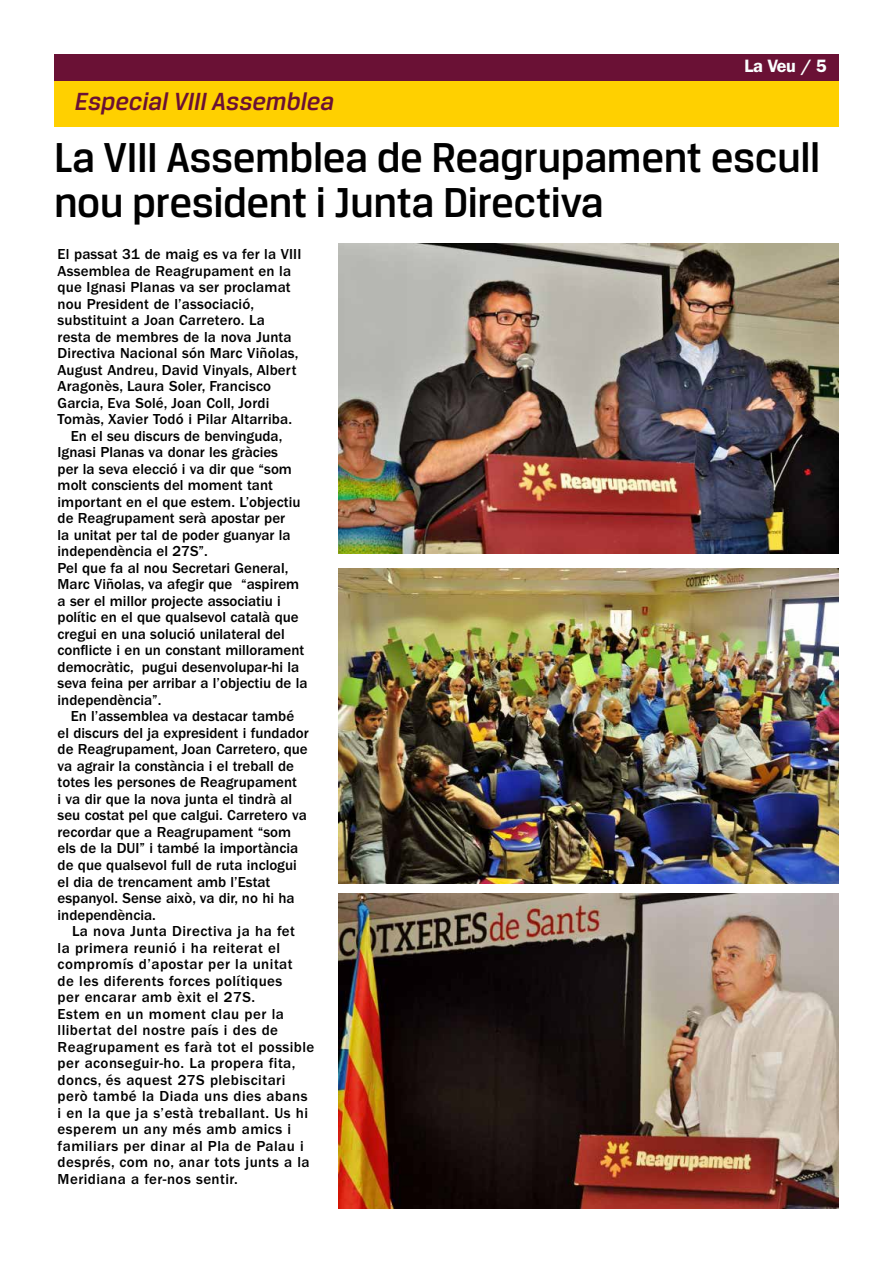
<style>
.page{position:relative;width:893px;height:1263px;background:#fff}
.page>*{position:absolute;margin:0;border:0;box-sizing:border-box;transform-origin:0 0}
.t1{font:500 44.55px/45px "Breuer Text";letter-spacing:-.01em;color:#000}
.t2{font:italic 500 26.4px "Breuer Text";color:#6a1135}
.t3{font:600 18px "ITC Franklin Gothic Std";color:#fbffff}
.t4{font:500 15px "ITC Franklin Gothic Std";color:#000}
.t5{font:500 15px "ITC Franklin Gothic Std";letter-spacing:.03em;color:#000}
</style>
<div class="page">
<div style="left:54px;top:54px;width:785px;height:29px;background:#6a1135"></div>
<img style="left:339px;top:243px;width:500px;height:311px">
<div style="left:54px;top:81px;width:785px;height:45px;background:#ffd000"></div>
<img style="left:339px;top:568px;width:500px;height:316px">
<img style="left:339px;top:893px;width:500px;height:316px">
<h2 class="t2" style="left:75px;top:88px;width:260px">Especial VIII Assemblea</h2>
<p class="t3" style="left:744px;top:56px;width:84px">La Veu / 5</p>
<h1 class="t1" style="left:54px;top:135px;width:768px">La VIII Assemblea de Reagrupament escull nou president i Junta Directiva</h1>
<p class="t4" style="left:58px;top:246px;width:245px">El passat 31 de maig es va fer la VIII</p>
<p class="t4" style="left:58px;top:263px;width:235px">Assemblea de Reagrupament en la</p>
<p class="t4" style="left:58px;top:279px;width:235px">que Ignasi Planas va ser proclamat</p>
<p class="t4" style="left:58px;top:296px;width:198px">nou President de l’associació,</p>
<p class="t4" style="left:58px;top:312px;width:209px">substituint a Joan Carretero. La</p>
<p class="t4" style="left:58px;top:329px;width:236px">resta de membres de la nova Junta</p>
<p class="t4" style="left:58px;top:345px;width:242px">Directiva Nacional són Marc Viñolas,</p>
<p class="t4" style="left:58px;top:362px;width:240px">August Andreu, David Vinyals, Albert</p>
<p class="t4" style="left:58px;top:378px;width:215px">Aragonès, Laura Soler, Francisco</p>
<p class="t4" style="left:58px;top:395px;width:213px">Garcia, Eva Solé, Joan Coll, Jordi</p>
<p class="t4" style="left:58px;top:411px;width:236px">Tomàs, Xavier Todó i Pilar Altarriba.</p>
<p class="t4" style="left:71px;top:428px;width:213px">En el seu discurs de benvinguda,</p>
<p class="t4" style="left:58px;top:444px;width:222px">Ignasi Planas va donar les gràcies</p>
<p class="t4" style="left:58px;top:461px;width:236px">per la seva elecció i va dir que “som</p>
<p class="t4" style="left:58px;top:477px;width:217px">molt conscients del moment tant</p>
<p class="t4" style="left:58px;top:494px;width:244px">important en el que estem. L’objectiu</p>
<p class="t4" style="left:58px;top:510px;width:229px">de Reagrupament serà apostar per</p>
<p class="t4" style="left:58px;top:527px;width:235px">la unitat per tal de poder guanyar la</p>
<p class="t4" style="left:58px;top:543px;width:152px">independència el 27S”.</p>
<p class="t4" style="left:58px;top:560px;width:232px">Pel que fa al nou Secretari General,</p>
<p class="t4" style="left:58px;top:576px;width:243px">Marc Viñolas, va afegir que “aspirem</p>
<p class="t4" style="left:58px;top:593px;width:225px">a ser el millor projecte associatiu i</p>
<p class="t4" style="left:58px;top:609px;width:243px">polític en el que qualsevol català que</p>
<p class="t4" style="left:58px;top:626px;width:229px">cregui en una solució unilateral del</p>
<p class="t4" style="left:58px;top:642px;width:248px">conflicte i en un constant millorament</p>
<p class="t4" style="left:58px;top:659px;width:243px">democràtic, pugui desenvolupar-hi la</p>
<p class="t4" style="left:58px;top:675px;width:251px">seva feina per arribar a l’objectiu de la</p>
<p class="t4" style="left:58px;top:692px;width:105px">independència”.</p>
<p class="t4" style="left:71px;top:708px;width:225px">En l’assemblea va destacar també</p>
<p class="t4" style="left:58px;top:725px;width:253px">el discurs del ja expresident i fundador</p>
<p class="t4" style="left:58px;top:741px;width:252px">de Reagrupament, Joan Carretero, que</p>
<p class="t4" style="left:58px;top:758px;width:238px">va agrair la constància i el treball de</p>
<p class="t4" style="left:58px;top:774px;width:241px">totes les persones de Reagrupament</p>
<p class="t4" style="left:58px;top:791px;width:236px">i va dir que la nova junta el tindrà al</p>
<p class="t4" style="left:58px;top:807px;width:251px">seu costat pel que calgui. Carretero va</p>
<p class="t4" style="left:58px;top:824px;width:235px">recordar que a Reagrupament “som</p>
<p class="t4" style="left:58px;top:840px;width:242px">els de la DUI” i també la importància</p>
<p class="t4" style="left:58px;top:857px;width:241px">de que qualsevol full de ruta inclogui</p>
<p class="t4" style="left:58px;top:873px;width:214px">el dia de trencament amb l’Estat</p>
<p class="t4" style="left:58px;top:890px;width:239px">espanyol. Sense això, va dir, no hi ha</p>
<p class="t4" style="left:58px;top:906px;width:100px">independència.</p>
<p class="t5" style="left:72px;top:923px;width:224px">La nova Junta Directiva ja ha fet</p>
<p class="t5" style="left:58px;top:939px;width:224px">la primera reunió i ha reiterat el</p>
<p class="t5" style="left:58px;top:956px;width:237px">compromís d’apostar per la unitat</p>
<p class="t5" style="left:58px;top:972px;width:226px">de les diferents forces polítiques</p>
<p class="t5" style="left:58px;top:989px;width:199px">per encarar amb èxit el 27S.</p>
<p class="t5" style="left:58px;top:1005px;width:228px">Estem en un moment clau per la</p>
<p class="t5" style="left:58px;top:1022px;width:222px">llibertat del nostre país i des de</p>
<p class="t5" style="left:58px;top:1038px;width:258px">Reagrupament es farà tot el possible</p>
<p class="t5" style="left:58px;top:1055px;width:239px">per aconseguir-ho. La propera fita,</p>
<p class="t5" style="left:58px;top:1071px;width:229px">doncs, és aquest 27S plebiscitari</p>
<p class="t5" style="left:58px;top:1088px;width:251px">però també la Diada uns dies abans</p>
<p class="t5" style="left:58px;top:1104px;width:252px">i en la que ja s’està treballant. Us hi</p>
<p class="t5" style="left:58px;top:1121px;width:235px">esperem un any més amb amics i</p>
<p class="t5" style="left:58px;top:1137px;width:248px">familiars per dinar al Pla de Palau i</p>
<p class="t5" style="left:58px;top:1154px;width:254px">després, com no, anar tots junts a la</p>
<p class="t5" style="left:58px;top:1170px;width:182px">Meridiana a fer-nos sentir.</p>
</div>
